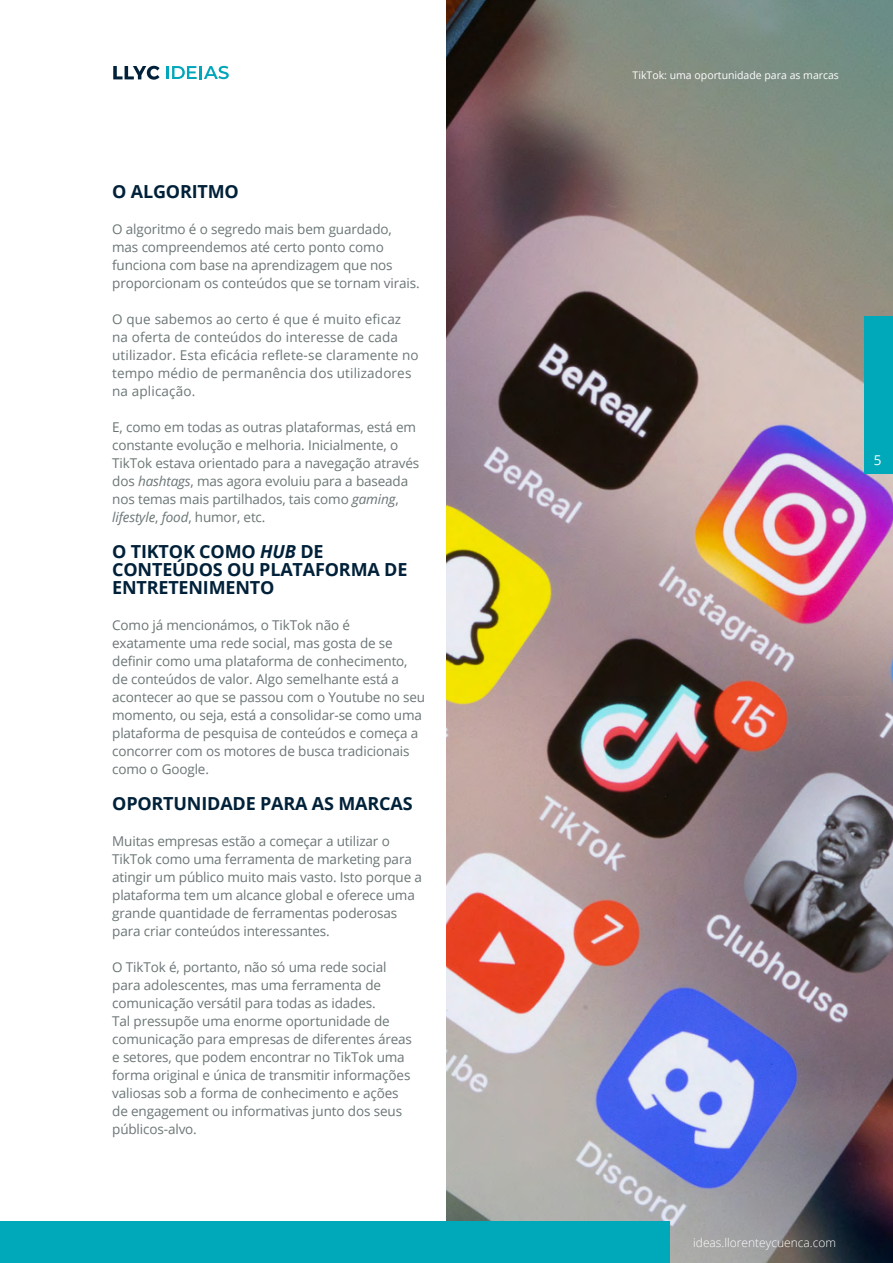
<style>
.page{position:relative;width:893px;height:1263px;background:#fff}
.page>*{position:absolute;margin:0;border:0;box-sizing:border-box;transform-origin:0 0}
.t1{font:700 18px/18px "Open Sans";letter-spacing:-.01em;color:#002139}
.t2{font:13.5px/18px "Open Sans";letter-spacing:-.01em;color:#6b7576}
.t3{font:13.5px/18px "Open Sans";letter-spacing:.01em;color:#6b7576}
.t4{font:13.5px "Open Sans";color:#fff}
.t5{font:300 12px "Open Sans";color:#fff}
.t6{font:10.5px "Open Sans";color:#fff}
.s1{font-style:italic}
</style>
<div class="page">
<img style="left:446px;top:0;width:447px;height:1263px">
<div style="left:864px;top:316px;width:29px;height:158px;background:#00a9b9"></div>
<div style="left:0;top:1221px;width:669px;height:42px;background:#00a9b9"></div>
<svg style="left:113px;top:66px;width:47px;height:14px"></svg>
<svg style="left:166px;top:66px;width:63px;height:13px"></svg>
<h1 class="t1" style="left:112px;top:182px;width:128px">O ALGORITMO</h1>
<p class="t2" style="left:112px;top:220px;width:309px">O algoritmo é o segredo mais bem guardado, mas compreendemos até certo ponto como funciona com base na aprendizagem que nos proporcionam os conteúdos que se tornam virais.</p>
<p class="t3" style="left:112px;top:310px;width:308px">O que sabemos ao certo é que é muito eficaz na oferta de conteúdos do interesse de cada utilizador. Esta eficácia reflete-se claramente no tempo médio de permanência dos utilizadores na aplicação.</p>
<p class="t2" style="left:112px;top:418px;width:309px">E, como em todas as outras plataformas, está em constante evolução e melhoria. Inicialmente, o TikTok estava orientado para a navegação através dos <span class="s1">hashtags</span>, mas agora evoluiu para a baseada nos temas mais partilhados, tais como <span class="s1">gaming</span>, <span class="s1">lifestyle</span>, <span class="s1">food</span>, humor, etc.</p>
<h1 class="t1" style="left:112px;top:542px;width:297px">O TIKTOK COMO <span class="s1">HUB</span> DE<br>CONTEÚDOS OU PLATAFORMA DE<br>ENTRETENIMENTO</h1>
<p class="t2" style="left:112px;top:616px;width:315px">Como já mencionámos, o TikTok não é exatamente uma rede social, mas gosta de se definir como uma plataforma de conhecimento, de conteúdos de valor. Algo semelhante está a acontecer ao que se passou com o Youtube no seu momento, ou seja, está a consolidar-se como uma plataforma de pesquisa de conteúdos e começa a concorrer com os motores de busca tradicionais como o Google.</p>
<h1 class="t1" style="left:112px;top:794px;width:302px">OPORTUNIDADE PARA AS MARCAS</h1>
<p class="t2" style="left:112px;top:832px;width:311px">Muitas empresas estão a começar a utilizar o TikTok como uma ferramenta de marketing para atingir um público muito mais vasto. Isto porque a plataforma tem um alcance global e oferece uma grande quantidade de ferramentas poderosas para criar conteúdos interessantes.</p>
<p class="t2" style="left:112px;top:958px;width:301px">O TikTok é, portanto, não só uma rede social para adolescentes, mas uma ferramenta de comunicação versátil para todas as idades.<br>Tal pressupõe uma enorme oportunidade de comunicação para empresas de diferentes áreas e setores, que podem encontrar no TikTok uma forma original e única de transmitir informações valiosas sob a forma de conhecimento e ações de engagement ou informativas junto dos seus públicos-alvo.</p>
<p class="t6" style="left:633px;top:68px;width:208px">TikTok: uma oportunidade para as marcas</p>
<p class="t4" style="left:874px;top:451px;width:9px">5</p>
<p class="t5" style="left:693px;top:1234px;width:144px">ideas.llorenteycuenca.com</p>
</div>
